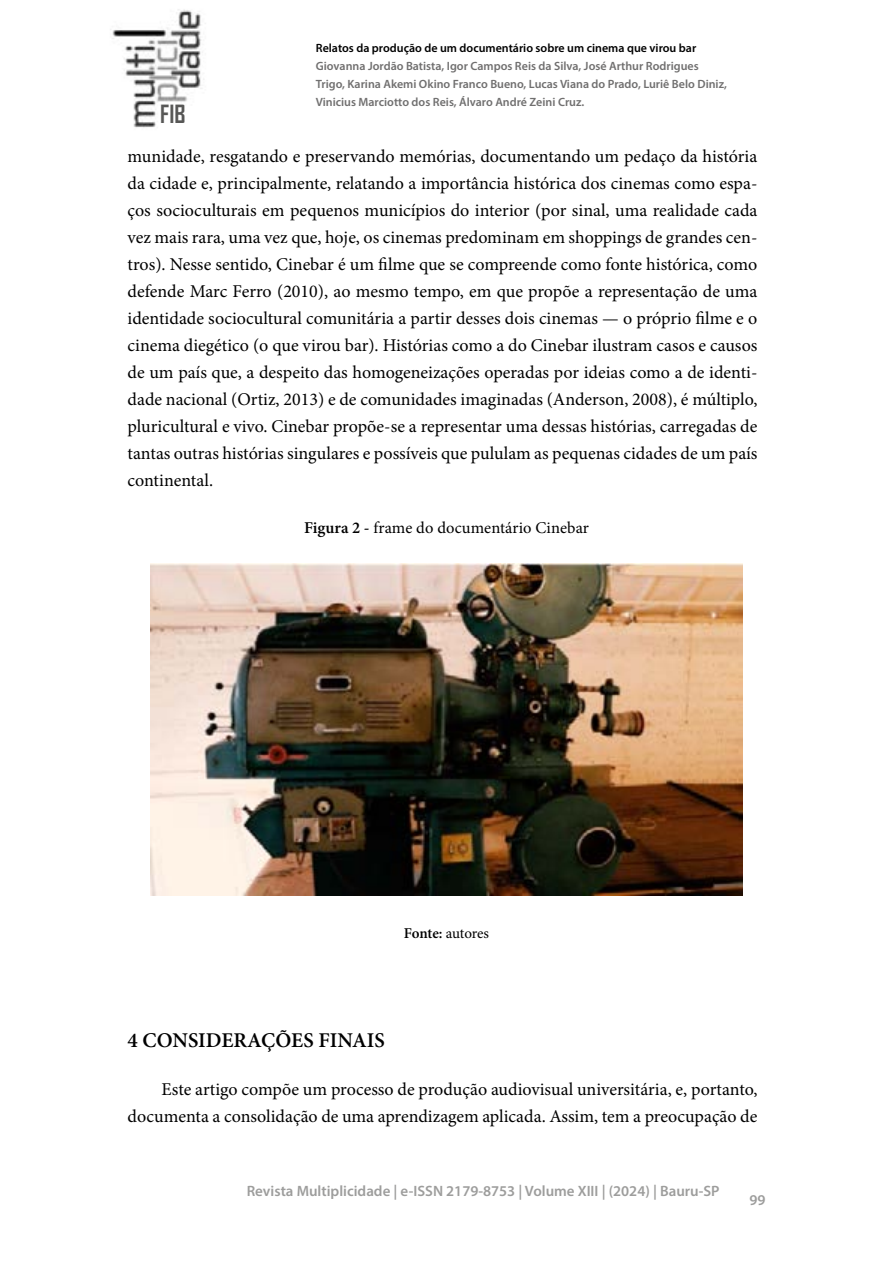
<style>
.page{position:relative;width:893px;height:1263px;background:#fff}
.page>*{position:absolute;margin:0;border:0;box-sizing:border-box;transform-origin:0 0}
.t1{font:700 24px "Agency FB";color:#575756}
.t2{font:600 21px "Minion Pro";color:#000}
.t3{font:18px/27px "Minion Pro";color:#000;text-align:justify}
.t4{font:16.5px "Minion Pro";letter-spacing:.005em;color:#000}
.t5{font:600 15px "Myriad Pro";color:#9d9d9c}
.t6{font:15px "Minion Pro";letter-spacing:-.01em;color:#000}
.t7{font:600 12px/18px "Myriad Pro";color:#706f6f}
.t8{font:600 12px "Myriad Pro";color:#000}
.s1{font-weight:600}
</style>
<div class="page">
<img style="left:110px;top:9px;width:94px;height:119px">
<img style="left:150px;top:563px;width:592px;height:332px">
<p class="t8" style="left:316px;top:40px;width:382px">Relatos da produção de um documentário sobre um cinema que virou bar</p>
<p class="t7" style="left:316px;top:57px;width:413px">Giovanna Jordão Batista, Igor Campos Reis da Silva, José Arthur Rodrigues<br>Trigo, Karina Akemi Okino Franco Bueno, Lucas Viana do Prado, Luriê Belo Diniz,<br>Vinicius Marciotto dos Reis, Álvaro André Zeini Cruz.</p>
<h1 class="t1" style="left:160px;top:99px;width:27px">FIB</h1>
<p class="t3" style="left:128px;top:143px;width:631px">munidade, resgatando e preservando memórias, documentando um pedaço da história da cidade e, principalmente, relatando a importância histórica dos cinemas como espa&shy;ços socioculturais em pequenos municípios do interior (por sinal, uma realidade cada vez mais rara, uma vez que, hoje, os cinemas predominam em shoppings de grandes cen&shy;tros). Nesse sentido, Cinebar é um filme que se compreende como fonte histórica, como defende Marc Ferro (2010), ao mesmo tempo, em que propõe a representação de uma identidade sociocultural comunitária a partir desses dois cinemas — o próprio filme e o cinema diegético (o que virou bar). Histórias como a do Cinebar ilustram casos e causos de um país que, a despeito das homogeneizações operadas por ideias como a de identi&shy;dade nacional (Ortiz, 2013) e de comunidades imaginadas (Anderson, 2008), é múltiplo, pluricultural e vivo. Cinebar propõe-se a representar uma dessas histórias, carregadas de tantas outras histórias singulares e possíveis que pululam as pequenas cidades de um país continental.</p>
<p class="t4" style="left:304px;top:516px;width:286px"><span class="s1">Figura 2 -</span> frame do documentário Cinebar</p>
<p class="t6" style="left:404px;top:923px;width:87px"><span class="s1">Fonte:</span> autores</p>
<p class="t2" style="left:128px;top:1025px;width:259px">4 CONSIDERAÇÕES FINAIS</p>
<p class="t3" style="left:128px;top:1075px;width:631px;text-align:right">Este artigo compõe um processo de produção audiovisual universitária, e, portanto, documenta a consolidação de uma aprendizagem aplicada. Assim, tem a preocupação de</p>
<p class="t5" style="left:247px;top:1181px;width:474px">Revista Multiplicidade | e-ISSN 2179-8753 | Volume XIII | (2024) | Bauru-SP</p>
<p class="t5" style="left:749px;top:1190px;width:18px">99</p>
</div>
